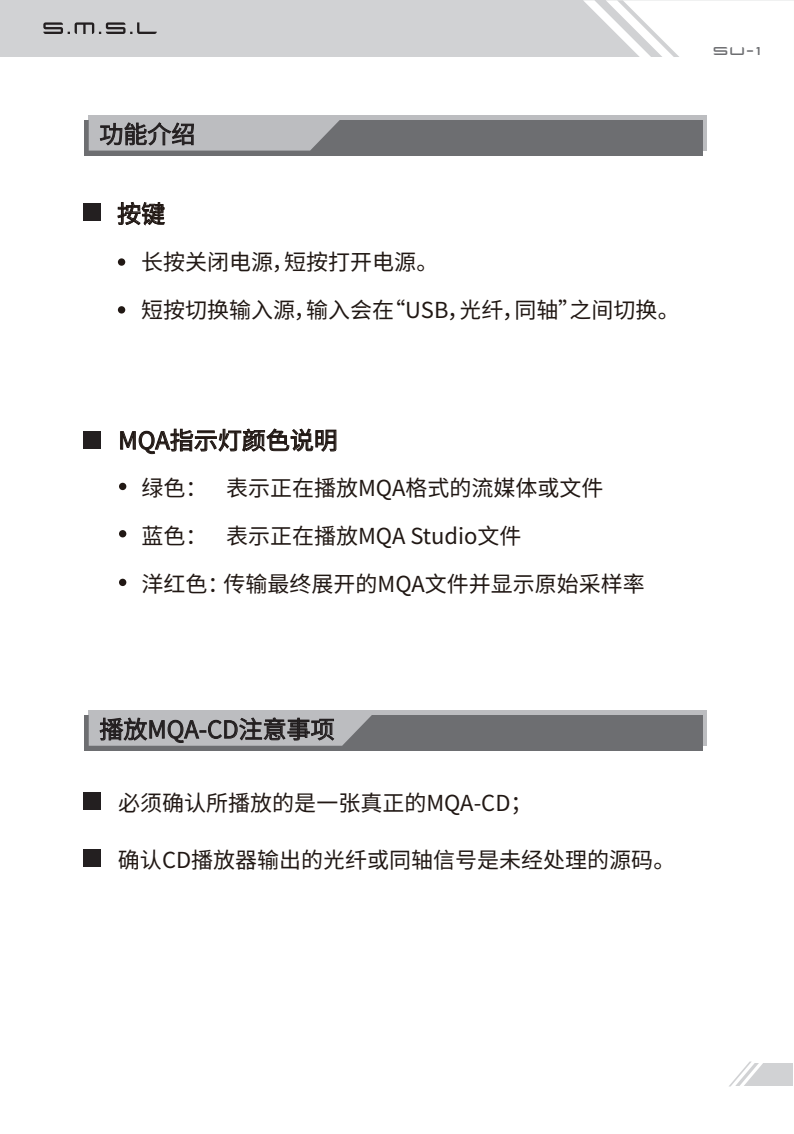
<style>
.page{position:relative;width:794px;height:1134px;background:#fff}
.page>*{position:absolute;margin:0;border:0;box-sizing:border-box;transform-origin:0 0}
.t1{font:24px "Source Han Sans CN";color:#231f20}
.t2{font:24px "Source Han Sans CN";color:#211814}
.t3{font:22px/48px "Source Han Sans CN";color:#211814}
.t4{font:16px "Xenotron";color:#6d6e71}
</style>
<div class="page">
<svg style="left:117px;top:202px;width:48px;height:23px"></svg>
<div style="left:83px;top:203px;width:17px;height:18px;background:#231f20"></div>
<div style="left:118px;top:258px;width:7px;height:8px;background:#211814;border-radius:50%"></div>
<div style="left:118px;top:306px;width:7px;height:8px;background:#211814;border-radius:50%"></div>
<svg style="left:120px;top:429px;width:216px;height:25px"></svg>
<div style="left:83px;top:431px;width:18px;height:17px;background:#231f20"></div>
<div style="left:119px;top:483px;width:7px;height:7px;background:#211814;border-radius:50%"></div>
<div style="left:119px;top:530px;width:7px;height:7px;background:#211814;border-radius:50%"></div>
<div style="left:119px;top:579px;width:7px;height:7px;background:#211814;border-radius:50%"></div>
<div style="left:89px;top:115px;width:618px;height:36px;background:#bcbdc0"></div>
<div style="left:85px;top:120px;width:618px;height:35px;background:#6d6e71"></div>
<div style="left:691px;top:1062px;width:102px;height:23px;background:#d1d2d4"></div>
<svg style="left:691px;top:1061px;width:73px;height:25px"></svg>
<div style="left:0;top:0;width:794px;height:57px;background:#d1d2d4"></div>
<svg style="left:583px;top:0;width:211px;height:57px"></svg>
<svg style="left:43px;top:22px;width:114px;height:12px"></svg>
<svg style="left:89px;top:120px;width:251px;height:31px;background:#a7a7aa"></svg>
<div style="left:89px;top:711px;width:618px;height:35px;background:#bcbdc0"></div>
<div style="left:85px;top:715px;width:618px;height:35px;background:#6d6e71"></div>
<svg style="left:89px;top:715px;width:283px;height:31px;background:#959598"></svg>
<div style="left:83px;top:793px;width:18px;height:17px;background:#231f20"></div>
<div style="left:83px;top:850px;width:17px;height:17px;background:#231f20"></div>
<p class="t1" style="left:99px;top:121px;width:97px">功能介绍</p>
<p class="t2" style="left:117px;top:200px;width:49px">按键</p>
<p class="t3" style="left:141px;top:239px;width:540px">长按关闭电源，短按打开电源。<br>短按切换输入源，输入会在“USB，光纤，同轴”之间切换。</p>
<p class="t2" style="left:118px;top:427px;width:221px">MQA指示灯颜色说明</p>
<p class="t3" style="left:141px;top:465px;width:505px">绿色： 表示正在播放MQA格式的流媒体或文件<br>蓝色： 表示正在播放MQA Studio文件<br>洋红色：传输最终展开的MQA文件并显示原始采样率</p>
<p class="t4" style="left:714px;top:46px;width:49px">SU-1</p>
<p class="t1" style="left:99px;top:716px;width:237px">播放MQA-CD注意事项</p>
<p class="t3" style="left:118px;top:779px;width:416px">必须确认所播放的是一张真正的MQA-CD；</p>
<p class="t3" style="left:118px;top:836px;width:559px">确认CD播放器输出的光纤或同轴信号是未经处理的源码。</p>
</div>
